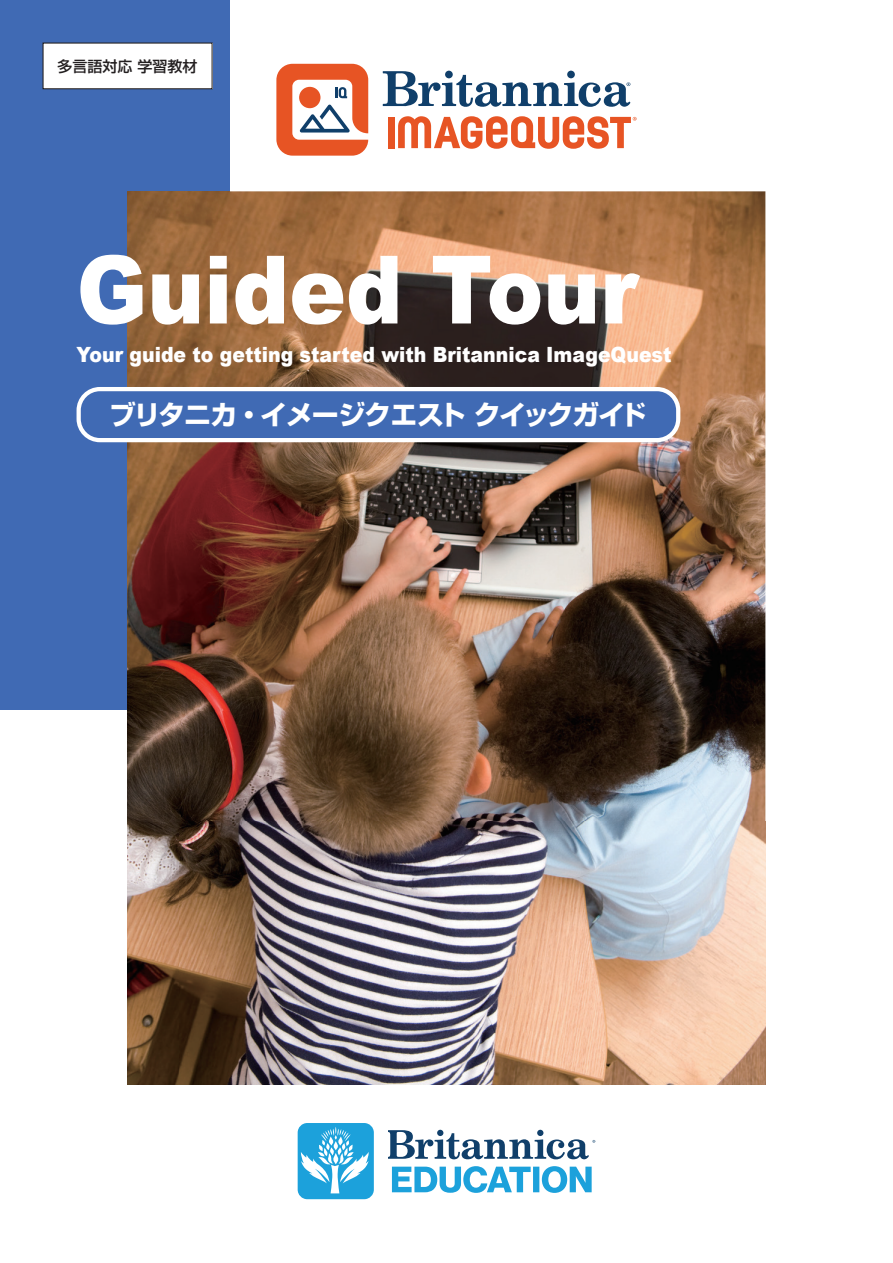
<style>
.page{position:relative;width:893px;height:1263px;background:#fff}
.page>*{position:absolute;margin:0;border:0;box-sizing:border-box;transform-origin:0 0}
.t1{font:900 94.5px "Arial";color:#fff;scale:.9 1}
.t2{font:700 27px "Shin Go Pro";letter-spacing:-.045em;color:#fff}
.t3{font:900 21px "Arial";color:#fff;scale:.9 1}
.t4{font:500 15px "Shin Go Pro";color:#231f20}
</style>
<div class="page">
<div style="left:298px;top:1123px;width:76px;height:76px;background:#1ca1db;border-radius:10px"></div>
<svg style="left:301px;top:1127px;width:68px;height:66px"></svg>
<svg style="left:392px;top:1166px;width:200px;height:27px"></svg>
<svg style="left:388px;top:1130px;width:207px;height:29px"></svg>
<div style="left:0;top:0;width:230px;height:710px;background:#406ab4"></div>
<img style="left:181px;top:191px;width:584px;height:893px">
<img style="left:128px;top:710px;width:53px;height:374px">
<img style="left:128px;top:191px;width:102px;height:519px">
<div style="left:79px;top:389px;width:599px;height:51px;background:#406ab4;border-radius:21px"></div>
<div style="left:77px;top:387px;width:603px;height:55px;border:4px solid #fff;border-radius:21px"></div>
<div style="left:388px;top:117px;width:6px;height:31px;background:#e75424"></div>
<svg style="left:398px;top:116px;width:239px;height:33px"></svg>
<svg style="left:383px;top:71px;width:247px;height:36px"></svg>
<svg style="left:276px;top:64px;width:92px;height:92px"></svg>
<div style="left:43px;top:43px;width:169px;height:46px;background:#fff"></div>
<div style="left:43px;top:43px;width:170px;height:46px;border:1px solid #231f20"></div>
<p class="t4" style="left:58px;top:54px;width:141px">多言語対応学習教材</p>
<h1 class="t1" style="left:77px;top:221px;width:625px">Guided Tour</h1>
<p class="t3" style="left:77px;top:340px;width:663px">Your guide to getting started with Britannica ImageQuest</p>
<p class="t2" style="left:109px;top:393px;width:539px">ブリタニカ・イメージクエストクイックガイド</p>
</div>
